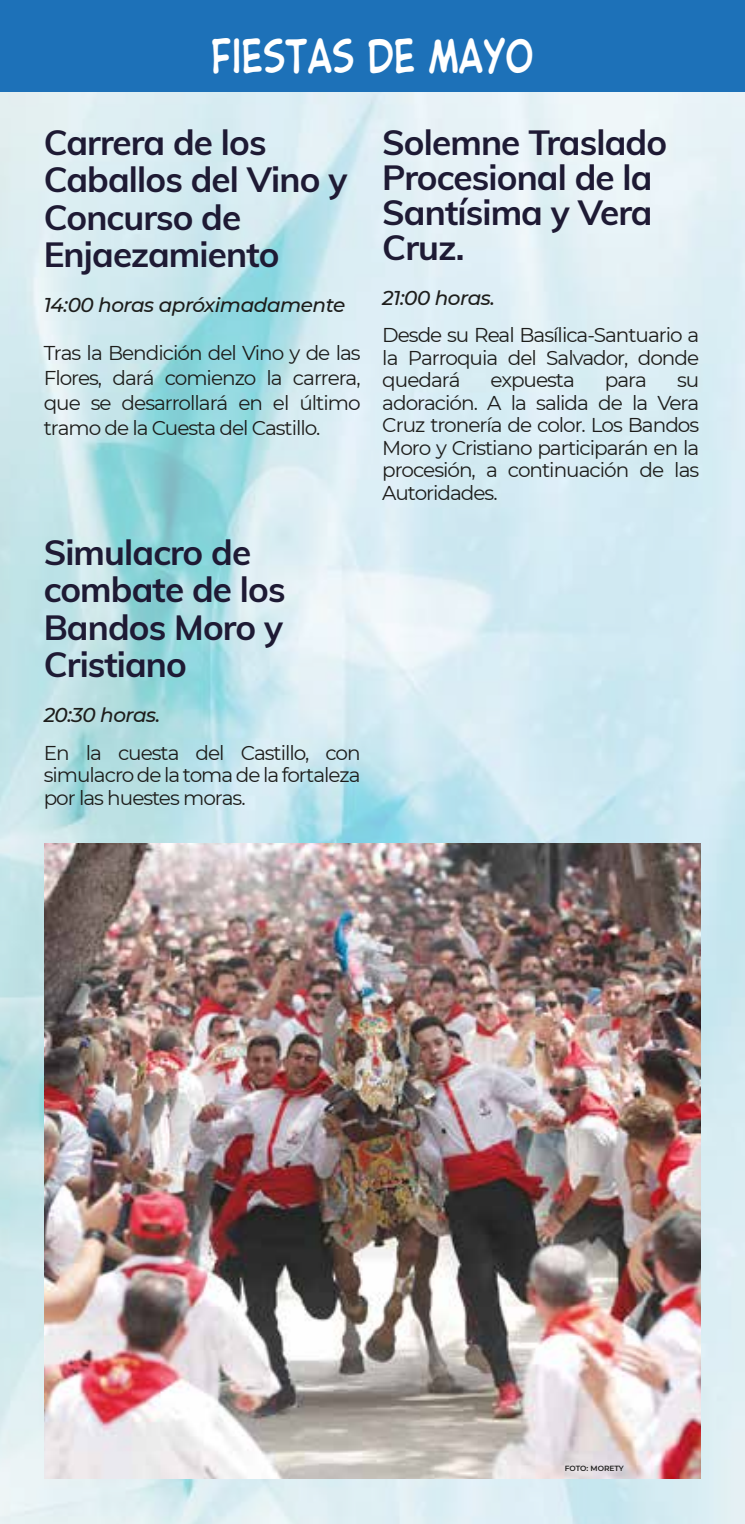
<style>
.page{position:relative;width:745px;height:1524px;background:#fff}
.page>*{position:absolute;margin:0;border:0;box-sizing:border-box;transform-origin:0 0}
.t1{font:41px "CC Samaritan Tall Lower";color:#fff}
.t2{font:700 35px/37.5px "Muli";letter-spacing:-.025em;color:#1e1a34}
.t3{font:20px/22.5px "Montserrat";letter-spacing:-.05em;color:#1d1d1b;text-align:justify}
.t4{font:italic 500 20px "Montserrat";letter-spacing:-.025em;color:#1d1d1b}
.t5{font:600 7.5px "Montserrat";letter-spacing:-.005em;color:#1d1d1b}
</style>
<div class="page">
<img style="left:0;top:92px;width:744px;height:1432px">
<div style="left:0;top:0;width:744px;height:92px;background:#1d71b8"></div>
<img style="left:45px;top:843px;width:654px;height:635px">
<h1 class="t1" style="left:211px;top:31px;width:323px">FIESTAS DE MAYO</h1>
<h2 class="t2" style="left:44px;top:122px;width:305px">Carrera de los<br>Caballos del Vino y<br>Concurso de<br>Enjaezamiento</h2>
<p class="t4" style="left:44px;top:291px;width:303px">14:00 horas apróximadamente</p>
<p class="t3" style="left:44px;top:339px;width:318px;line-height:25px">Tras la Bendición del Vino y de las Flores, dará comienzo la carrera, que se desarrollará en el último tramo de la Cuesta del Castillo.</p>
<h2 class="t2" style="left:44px;top:532px;width:243px">Simulacro de combate de los<br>Bandos Moro y<br>Cristiano</h2>
<p class="t4" style="left:44px;top:701px;width:118px">20:30 horas.</p>
<p class="t3" style="left:44px;top:741px;width:318px">En la cuesta del Castillo, con simulacro de la toma de la fortaleza por las huestes moras.</p>
<h2 class="t2" style="left:382px;top:123px;width:286px;line-height:35px">Solemne Traslado<br>Procesional de la<br>Santísima y Vera<br>Cruz.</h2>
<p class="t4" style="left:382px;top:284px;width:114px">21:00 horas.</p>
<p class="t3" style="left:382px;top:323px;width:318px">Desde su Real Basílica-Santuario a la Parroquia del Salvador, donde quedará</p>
<p class="t3" style="left:490px;top:368px;width:86px">expuesta</p>
<p class="t3" style="left:604px;top:368px;width:43px">para</p>
<p class="t3" style="left:382px;top:368px;width:318px;text-indent:294px">su adoración. A la salida de la Vera Cruz tronería de color. Los Bandos Moro y Cristiano participarán en la procesión, a continuación de las Autoridades.</p>
<p class="t5" style="left:564px;top:1463px;width:60px">FOTO: MORETY</p>
</div>
